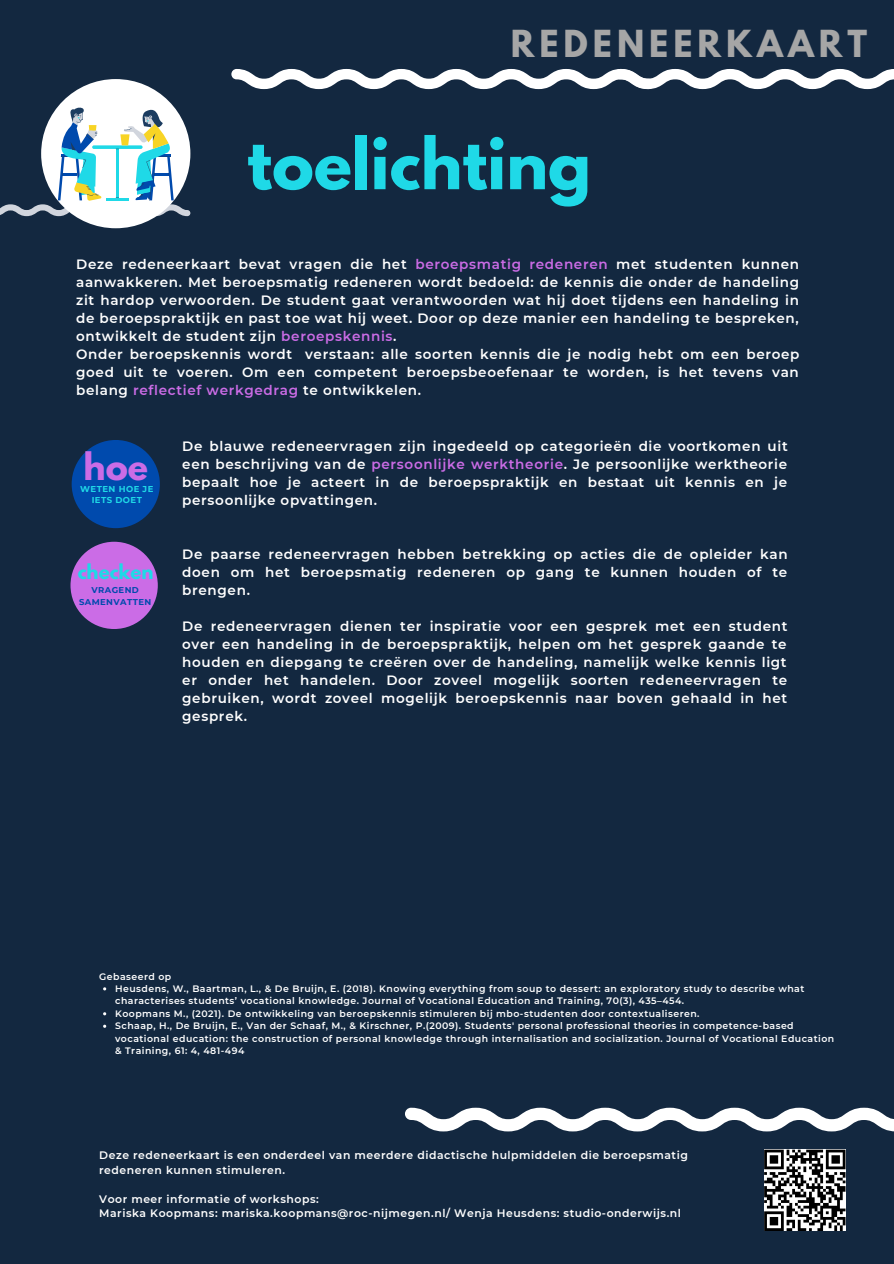
<style>
.page{position:relative;width:894px;height:1264px;background:#fff}
.page>*{position:absolute;margin:0;border:0;box-sizing:border-box;transform-origin:0 0}
.t1{font:700 63px "League Spartan";color:#1fd9e7}
.t2{font:700 33.45px "League Spartan";color:#cb6ce6}
.t3{font:700 33px "League Spartan";letter-spacing:.15em;color:#a6a6a6}
.t4{font:700 18.15px "League Spartan";color:#1fd9e7}
.t5{font:600 13.5px/18px "Montserrat";letter-spacing:.05em;color:#fff;text-align:justify}
.t6{font:600 10.8px/14.4px "Montserrat";letter-spacing:.05em;color:#fff}
.t7{font:600 9.3px/12.5px "Montserrat";letter-spacing:.05em;color:#fff}
.t8{font:700 8.55px/11.6px "Montserrat";letter-spacing:.05em;color:#1fd9e7;text-align:center}
.t9{font:700 8.4px/11.7px "Montserrat";letter-spacing:.05em;color:#004aad;text-align:center}
.s1{color:#cb6ce6}
</style>
<div class="page">
<div style="left:0;top:0;width:893px;height:1263px;background:#132840"></div>
<svg style="left:405px;top:1107px;width:488px;height:24px"></svg>
<div style="left:41px;top:79px;width:149px;height:149px;background:#fff;border-radius:50%"></div>
<svg style="left:0;top:107px;width:190px;height:109px"></svg>
<div style="left:72px;top:440px;width:88px;height:88px;background:#004aad;border-radius:50%"></div>
<div style="left:70px;top:541px;width:88px;height:88px;background:#cb6ce6;border-radius:50%"></div>
<svg style="left:231px;top:69px;width:662px;height:20px"></svg>
<svg style="left:764px;top:1149px;width:81px;height:81px;background:#7c7c7c"></svg>
<p class="t3" style="left:510px;top:28px;width:358px">REDENEERKAART</p>
<p class="t1" style="left:247px;top:132px;width:345px">toelichting</p>
<p class="t5" style="left:76px;top:255px;width:724px">Deze redeneerkaart bevat vragen die het <span class="s1">beroepsmatig redeneren</span> met studenten kunnen aanwakkeren. Met beroepsmatig redeneren wordt bedoeld: de kennis die onder de handeling zit hardop verwoorden. De student gaat verantwoorden wat hij doet tijdens een handeling in de beroepspraktijk en past toe wat hij weet. Door op deze manier een handeling te bespreken, ontwikkelt de student zijn <span class="s1">beroepskennis</span>.</p>
<p class="t5" style="left:76px;top:345px;width:724px">Onder beroepskennis wordt verstaan: alle soorten kennis die je nodig hebt om een beroep goed uit te voeren. Om een competent beroepsbeoefenaar te worden, is het tevens van belang <span class="s1">reflectief werkgedrag</span> te ontwikkelen.</p>
<p class="t2" style="left:83px;top:449px;width:66px">hoe</p>
<p class="t8" style="left:80px;top:483px;width:75px">WETEN HOE JE<br>IETS DOET</p>
<p class="t4" style="left:78px;top:562px;width:77px">checken</p>
<p class="t9" style="left:79px;top:584px;width:74px">VRAGEND<br>SAMENVATTEN</p>
<p class="t5" style="left:182px;top:437px;width:607px">De blauwe redeneervragen zijn ingedeeld op categorieën die voortkomen uit een beschrijving van de <span class="s1">persoonlijke werktheorie</span>. Je persoonlijke werktheorie bepaalt hoe je acteert in de beroepspraktijk en bestaat uit kennis en je persoonlijke opvattingen.</p>
<p class="t5" style="left:182px;top:545px;width:606px">De paarse redeneervragen hebben betrekking op acties die de opleider kan doen om het beroepsmatig redeneren op gang te kunnen houden of te brengen.</p>
<p class="t5" style="left:182px;top:617px;width:606px">De redeneervragen dienen ter inspiratie voor een gesprek met een student over een handeling in de beroepspraktijk, helpen om het gesprek gaande te houden en diepgang te creëren over de handeling, namelijk welke kennis ligt er onder het handelen. Door zoveel mogelijk soorten redeneervragen te gebruiken, wordt zoveel mogelijk beroepskennis naar boven gehaald in het gesprek.</p>
<p class="t7" style="left:99px;top:969px;width:74px">Gebaseerd op</p>
<p class="t7" style="left:115px;top:982px;width:690px">Heusdens, W., Baartman, L., &amp; De Bruijn, E. (2018). Knowing everything from soup to dessert: an exploratory study to describe what characterises students’ vocational knowledge. Journal of Vocational Education and Training, 70(3), 435–454.</p>
<p class="t7" style="left:115px;top:1007px;width:585px">Koopmans M., (2021). De ontwikkeling van beroepskennis stimuleren bij mbo-studenten door contextualiseren.</p>
<p class="t7" style="left:115px;top:1019px;width:720px">Schaap, H., De Bruijn, E., Van der Schaaf, M., &amp; Kirschner, P.(2009). Students' personal professional theories in competence-based vocational education: the construction of personal knowledge through internalisation and socialization. Journal of Vocational Education &amp; Training, 61: 4, 481-494</p>
<p class="t6" style="left:99px;top:1148px;width:590px">Deze redeneerkaart is een onderdeel van meerdere didactische hulpmiddelen die beroepsmatig redeneren kunnen stimuleren.</p>
<p class="t6" style="left:99px;top:1191px;width:221px">Voor meer informatie of workshops:</p>
<p class="t6" style="left:99px;top:1206px;width:583px">Mariska Koopmans: mariska.koopmans@roc-nijmegen.nl/ Wenja Heusdens: studio-onderwijs.nl</p>
</div>
